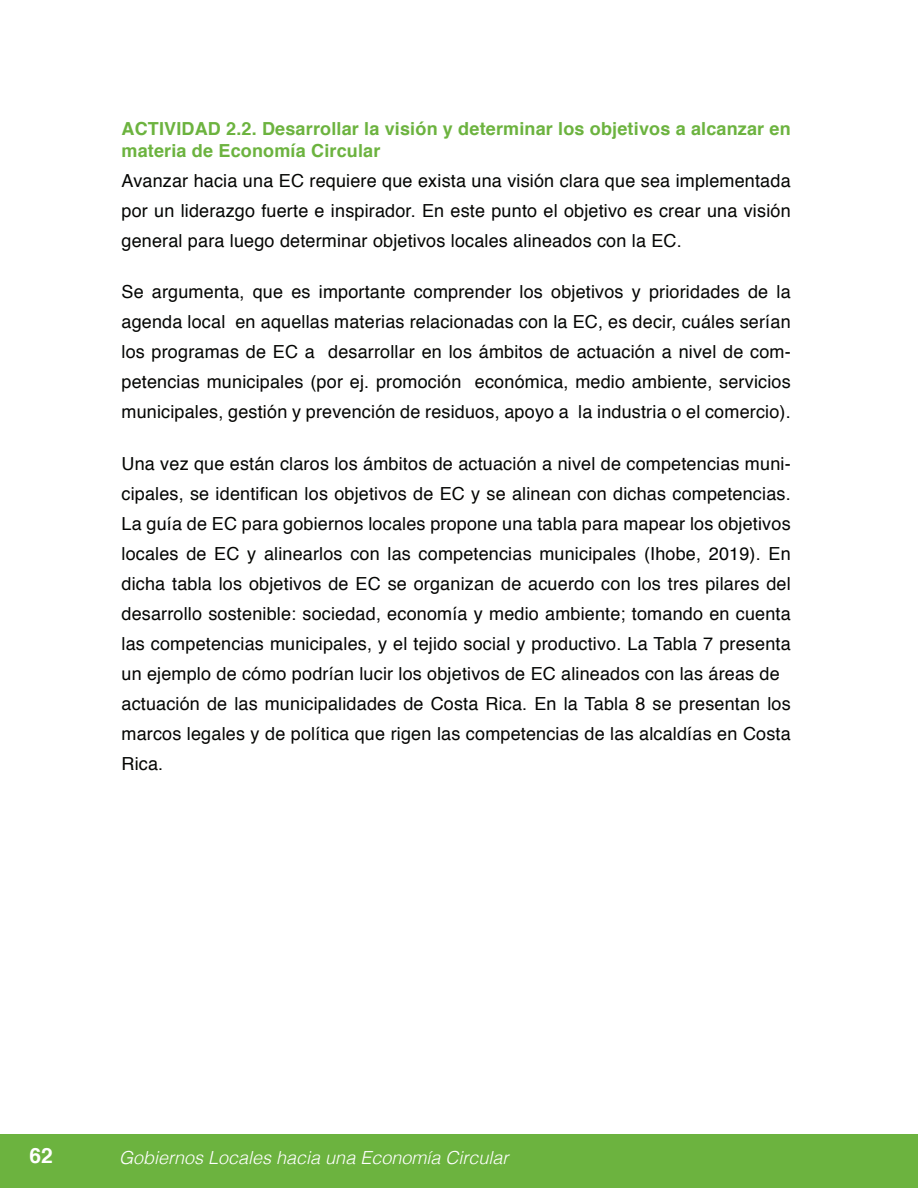
<style>
.page{position:relative;width:918px;height:1188px;background:#fff}
.page>*{position:absolute;margin:0;border:0;box-sizing:border-box;transform-origin:0 0}
.t1{font:700 21px "Helvetica";color:#fff}
.body_text{font:18px/30px "Helvetica";letter-spacing:.01em;color:#040503;text-align:justify}
.body_text-2{font:700 18px/21.6px "Helvetica";letter-spacing:.01em;color:#6cb33f}
.t2{font:italic 300 18px "Helvetica";color:#fff}
</style>
<div class="page">
<div style="left:0;top:1134px;width:918px;height:54px;background:#6cb33f"></div>
<p class="body_text-2" style="left:122px;top:118px;width:671px">ACTIVIDAD 2.2. Desarrollar la visión y determinar los objetivos a alcanzar en materia de Economía Circular</p>
<p class="body_text" style="left:122px;top:166px;width:671px">Avanzar hacia una EC requiere que exista una visión clara que sea implementada por un liderazgo fuerte e inspirador. En este punto el objetivo es crear una visión general para luego determinar objetivos locales alineados con la EC.</p>
<p class="body_text" style="left:122px;top:277px;width:671px">Se argumenta, que es importante comprender los objetivos y prioridades de la agenda local en aquellas materias relacionadas con la EC, es decir, cuáles serían los programas de EC a desarrollar en los ámbitos de actuación a nivel de com&shy;petencias municipales (por ej. promoción económica, medio ambiente, servicios municipales, gestión y prevención de residuos, apoyo a la industria o el comercio).</p>
<p class="body_text" style="left:122px;top:449px;width:671px">Una vez que están claros los ámbitos de actuación a nivel de competencias muni&shy;cipales, se identifican los objetivos de EC y se alinean con dichas competencias.<br>La guía de EC para gobiernos locales propone una tabla para mapear los objetivos locales de EC y alinearlos con las competencias municipales (Ihobe, 2019). En dicha tabla los objetivos de EC se organizan de acuerdo con los tres pilares del desarrollo sostenible: sociedad, economía y medio ambiente; tomando en cuenta las competencias municipales, y el tejido social y productivo. La Tabla 7 presenta un ejemplo de cómo podrían lucir los objetivos de EC alineados con las áreas de</p>
<p class="body_text" style="left:122px;top:689px;width:671px">actuación de las municipalidades de Costa Rica. En la Tabla 8 se presentan los marcos legales y de política que rigen las competencias de las alcaldías en Costa Rica.</p>
<p class="t1" style="left:29px;top:1139px;width:25px">62</p>
<p class="t2" style="left:119px;top:1142px;width:391px">Gobiernos Locales hacia una Economía Circular</p>
</div>
